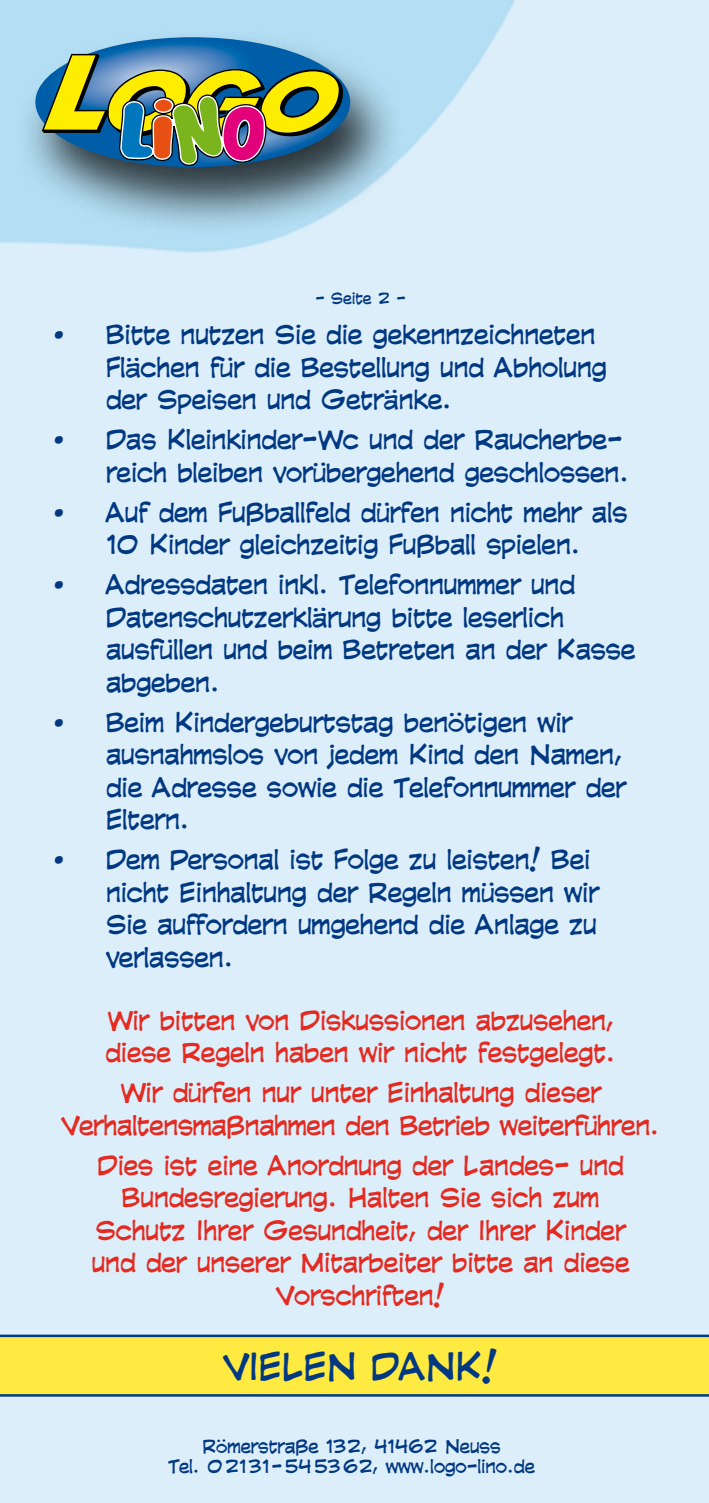
<style>
.page{position:relative;width:709px;height:1503px;background:#fff}
.page>*{position:absolute;margin:0;border:0;box-sizing:border-box;transform-origin:0 0}
.t1{font:35px "CC Comicrazy";color:#003882}
.t2{font:25px/32.5px "CC Comicrazy";color:#003882}
.t3{font:25px/32.5px "CC Comicrazy";color:#e42a21;text-align:center}
.t4{font:17.5px/20px "CC Comicrazy";color:#003882;text-align:center}
.t5{font:15px "CC Comicrazy";color:#003882}
</style>
<div class="page">
<div style="left:0;top:730px;width:709px;height:772px;background:#dceef9"></div>
<div style="left:15px;top:29px;width:391px;height:208px;background:#000;opacity:.75"></div>
<svg style="left:42px;top:39px;width:301px;height:128px;background:#738b70"></svg>
<svg style="left:0;top:1334px;width:709px;height:62px;background:#ecdd48"></svg>
<p class="t5" style="left:315px;top:289px;width:92px">- Seite 2 -</p>
<p class="t2" style="left:106px;top:318px;width:502px;text-indent:-52px">• Bitte nutzen Sie die gekennzeichneten<br>Flächen für die Bestellung und Abholung der Speisen und Getränke.</p>
<p class="t2" style="left:54px;top:423px;width:577px;text-align:right">• Das Kleinkinder-Wc und der Raucherbe&shy;reich bleiben vorübergehend geschlossen.</p>
<p class="t2" style="left:54px;top:495px;width:575px;text-align:center">• Auf dem Fußballfeld dürfen nicht mehr als<br>10 Kinder gleichzeitig Fußball spielen.</p>
<p class="t2" style="left:106px;top:568px;width:531px;text-indent:-52px">• Adressdaten inkl. Telefonnummer und<br>Datenschutzerklärung bitte leserlich ausfüllen und beim Betreten an der Kasse abgeben.</p>
<p class="t2" style="left:106px;top:705px;width:521px;text-indent:-52px">• Beim Kindergeburtstag benötigen wir ausnahmslos von jedem Kind den Namen, die Adresse sowie die Telefonnummer der<br>Eltern.</p>
<p class="t2" style="left:106px;top:843px;width:494px;text-indent:-52px">• Dem Personal ist Folge zu leisten! Bei nicht Einhaltung der Regeln müssen wir<br>Sie auffordern umgehend die Anlage zu verlassen.</p>
<p class="t3" style="left:105px;top:1003px;width:511px;text-align:left">Wir bitten von Diskussionen abzusehen, diese Regeln haben wir nicht festgelegt.</p>
<p class="t3" style="left:62px;top:1075px;width:599px">Wir dürfen nur unter Einhaltung dieser<br>Verhaltensmaßnahmen den Betrieb weiterführen.</p>
<p class="t3" style="left:92px;top:1148px;width:539px">Dies ist eine Anordnung der Landes- und Bundesregierung. Halten Sie sich zum Schutz Ihrer Gesundheit, der Ihrer Kinder und der unserer Mitarbeiter bitte an diese Vorschriften!</p>
<h1 class="t1" style="left:223px;top:1344px;width:275px">VIELEN DANK!</h1>
<p class="t4" style="left:168px;top:1435px;width:368px">Römerstraße 132, 41462 Neuss<br>Tel. 02131-545362, www.logo-lino.de</p>
</div>
